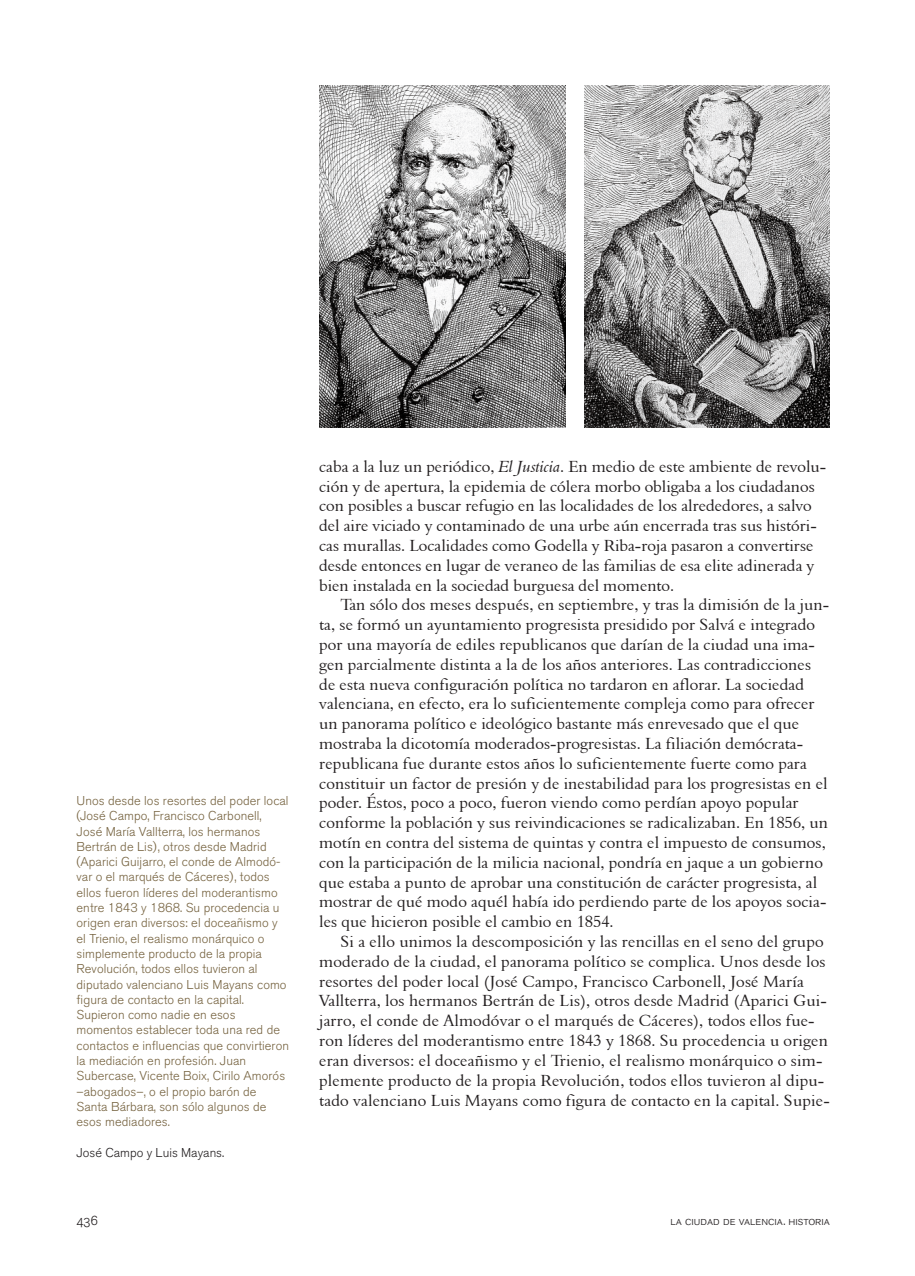
<style>
.page{position:relative;width:915px;height:1276px;background:#fff}
.page>*{position:absolute;margin:0;border:0;box-sizing:border-box;transform-origin:0 0}
.TEXTO{font:16.5px/19.8px "Aldine 401 BT Roman A";letter-spacing:.005em;color:#231f20}
.t1{font:13.5px "Akzidenz Grotesk BQ Light SC";color:#231f20}
.DESTACADOS{font:300 12.75px/15.3px "Akzidenz Grotesk BQ";letter-spacing:.005em;color:#766340}
.t2{font:300 12.75px "Akzidenz Grotesk BQ";color:#231f20}
.t3{font:12px "Akzidenz Grotesk BQ Light SC";color:#231f20}
.s1{font-family:"Aldine 401 BT Italic A"}
</style>
<div class="page">
<img style="left:319px;top:85px;width:245px;height:343px">
<img style="left:584px;top:85px;width:245px;height:343px">
<p class="DESTACADOS" style="left:77px;top:793px;width:214px">Unos desde los resortes del poder local (José Campo, Francisco Carbonell, José María Vallterra, los hermanos Bertrán de Lis), otros desde Madrid (Aparici Guijarro, el conde de Almodó&shy;var o el marqués de Cáceres), todos ellos fueron líderes del moderantismo entre 1843 y 1868. Su procedencia u origen eran diversos: el doceañismo y el Trienio, el realismo monárquico o simplemente producto de la propia Revolución, todos ellos tuvieron al diputado valenciano Luis Mayans como figura de contacto en la capital.<br>Supieron como nadie en esos momentos establecer toda una red de contactos e influencias que convirtieron la mediación en profesión. Juan Subercase, Vicente Boix, Cirilo Amorós –abogados–, o el propio barón de Santa Bárbara, son sólo algunos de esos mediadores.</p>
<p class="t2" style="left:77px;top:1145px;width:149px">José Campo y Luis Mayans.</p>
<p class="TEXTO" style="left:319px;top:456px;width:508px">caba a la luz un periódico, <span class="s1">El Justicia</span>. En medio de este ambiente de revolu&shy;ción y de apertura, la epidemia de cólera morbo obligaba a los ciudadanos con posibles a buscar refugio en las localidades de los alrededores, a salvo del aire viciado y contaminado de una urbe aún encerrada tras sus históri&shy;cas murallas. Localidades como Godella y Riba-roja pasaron a convertirse desde entonces en lugar de veraneo de las familias de esa elite adinerada y bien instalada en la sociedad burguesa del momento.</p>
<p class="TEXTO" style="left:319px;top:595px;width:511px;text-indent:21px">Tan sólo dos meses después, en septiembre, y tras la dimisión de la jun&shy;ta, se formó un ayuntamiento progresista presidido por Salvá e integrado por una mayoría de ediles republicanos que darían de la ciudad una ima&shy;gen parcialmente distinta a la de los años anteriores. Las contradicciones de esta nueva configuración política no tardaron en aflorar. La sociedad valenciana, en efecto, era lo suficientemente compleja como para ofrecer un panorama político e ideológico bastante más enrevesado que el que mostraba la dicotomía moderados-progresistas. La filiación demócrata&shy;republicana fue durante estos años lo suficientemente fuerte como para constituir un factor de presión y de inestabilidad para los progresistas en el poder. Éstos, poco a poco, fueron viendo como perdían apoyo popular conforme la población y sus reivindicaciones se radicalizaban. En 1856, un motín en contra del sistema de quintas y contra el impuesto de consumos, con la participación de la milicia nacional, pondría en jaque a un gobierno que estaba a punto de aprobar una constitución de carácter progresista, al mostrar de qué modo aquél había ido perdiendo parte de los apoyos socia&shy;les que hicieron posible el cambio en 1854.</p>
<p class="TEXTO" style="left:319px;top:931px;width:512px;text-indent:21px">Si a ello unimos la descomposición y las rencillas en el seno del grupo moderado de la ciudad, el panorama político se complica. Unos desde los resortes del poder local (José Campo, Francisco Carbonell, José María Vallterra, los hermanos Bertrán de Lis), otros desde Madrid (Aparici Gui&shy;jarro, el conde de Almodóvar o el marqués de Cáceres), todos ellos fue&shy;ron líderes del moderantismo entre 1843 y 1868. Su procedencia u origen eran diversos: el doceañismo y el Trienio, el realismo monárquico o sim&shy;plemente producto de la propia Revolución, todos ellos tuvieron al dipu&shy;tado valenciano Luis Mayans como figura de contacto en la capital. Supie-</p>
<p class="t1" style="left:77px;top:1212px;width:23px">436</p>
<p class="t3" style="left:670px;top:1213px;width:161px">la ciudad de valencia. historia</p>
</div>
